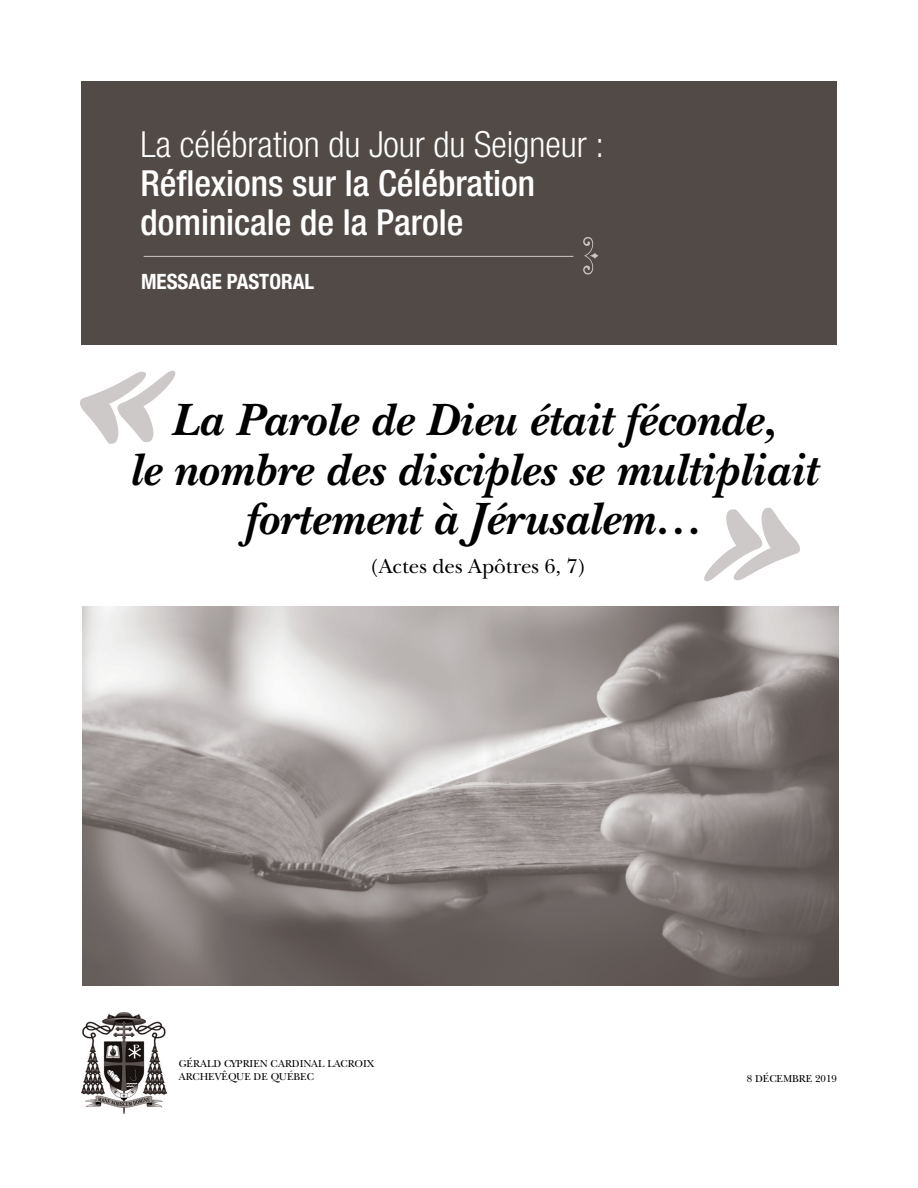
<style>
.page{position:relative;width:918px;height:1188px;background:#fff}
.page>*{position:absolute;margin:0;border:0;box-sizing:border-box;transform-origin:0 0}
.Citation{font:italic 700 47.25px/49.5px "New Baskerville Std";color:#000;text-align:center}
.Titre{font:500 condensed 36px/39px "Helvetica Neue LT Com";color:#fff}
.Titre-2{font:300 condensed 36px "Helvetica Neue LT Com";color:#fff}
.Citation-2{font:21px "New Baskerville Std";color:#000}
.Titre-3{font:700 condensed 21px "Helvetica Neue LT Com";color:#fff}
.Citation-3{font:10.5px "New Baskerville Std";color:#000}
</style>
<div class="page">
<img style="left:82px;top:607px;width:756px;height:379px">
<div style="left:81px;top:81px;width:756px;height:264px;background:#524a47"></div>
<hr style="left:144px;top:256px;width:429px;height:1px;background:#fff">
<svg style="left:583px;top:237px;width:16px;height:38px"></svg>
<img style="left:81px;top:1012px;width:85px;height:102px">
<svg style="left:80px;top:371px;width:95px;height:73px"></svg>
<svg style="left:704px;top:508px;width:96px;height:73px"></svg>
<p class="Titre-2" style="left:140px;top:123px;width:465px">La célébration du Jour du Seigneur :</p>
<p class="Titre" style="left:140px;top:163px;width:396px">Réflexions sur la Célébration dominicale de la Parole</p>
<p class="Titre-3" style="left:141px;top:269px;width:175px">MESSAGE PASTORAL</p>
<p class="Citation" style="left:130px;top:396px;width:689px">La Parole de Dieu était féconde,<br>le nombre des disciples se multipliait fortement à Jérusalem…</p>
<p class="Citation-2" style="left:369px;top:554px;width:219px">(Actes des Apôtres 6, 7)</p>
<p class="Citation-3" style="left:179px;top:1057px;width:197px">GÉRALD CYPRIEN CARDINAL LACROIX</p>
<p class="Citation-3" style="left:179px;top:1071px;width:137px">ARCHEVÊQUE DE QUÉBEC</p>
<p class="Citation-3" style="left:747px;top:1072px;width:92px">8 DÉCEMBRE 2019</p>
</div>
